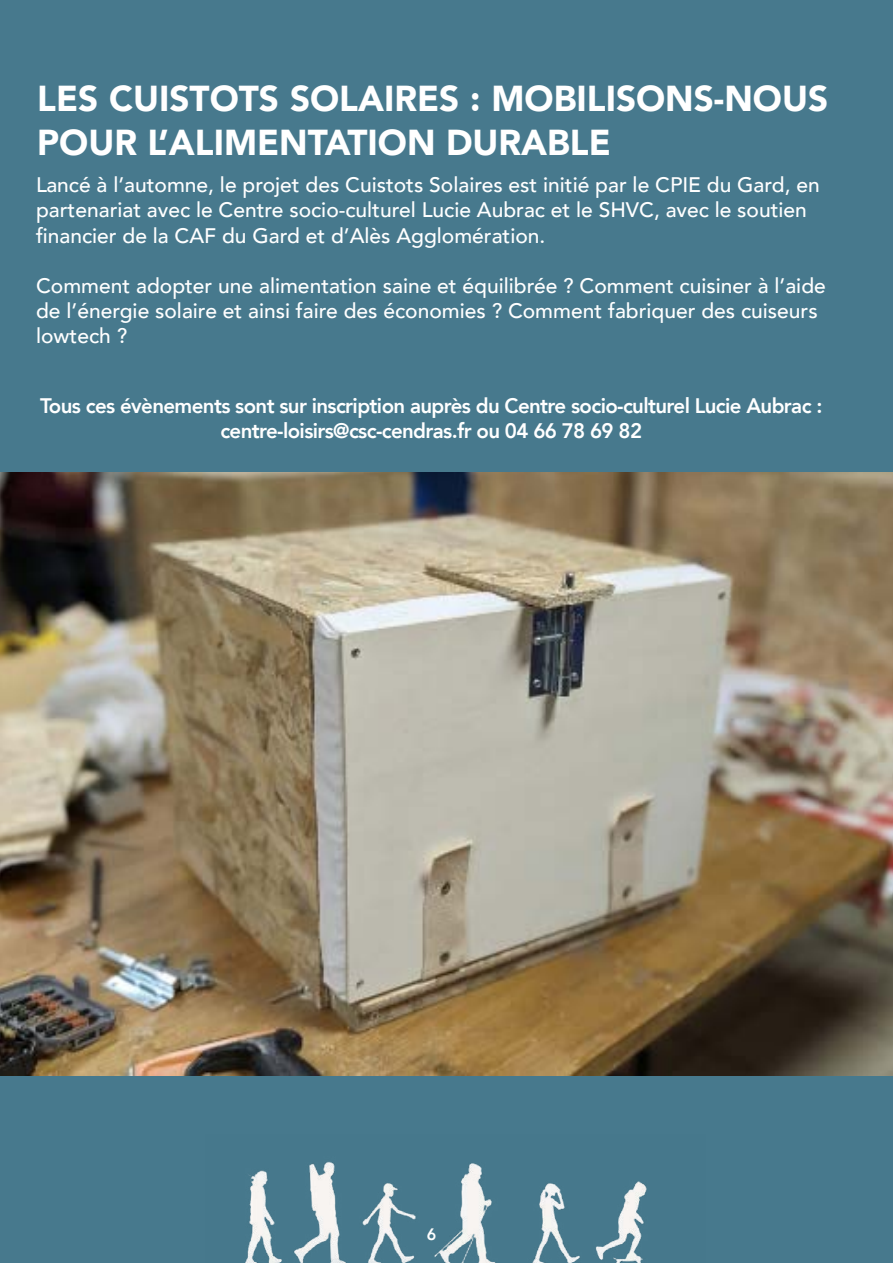
<style>
.page{position:relative;width:893px;height:1263px;background:#47798d}
.page>*{position:absolute;margin:0;border:0;box-sizing:border-box;transform-origin:0 0}
.t1{font:900 36px/43.2px "Avenir";color:#fff}
.t2{font:500 21px/25.2px "Avenir";color:#fff}
.t3{font:800 21px/25.2px "Avenir";letter-spacing:-.03em;color:#fff;text-align:center}
.t4{font:800 16.5px "Avenir";color:#fff}
</style>
<div class="page">
<img style="left:0;top:472px;width:893px;height:604px">
<img style="left:205px;top:1134px;width:501px;height:129px">
<h1 class="t1" style="left:37px;top:76px;width:792px">LES CUISTOTS SOLAIRES : MOBILISONS-NOUS<br>POUR L’ALIMENTATION DURABLE</h1>
<p class="t2" style="left:36px;top:171px;width:785px">Lancé à l’automne, le projet des Cuistots Solaires est initié par le CPIE du Gard, en partenariat avec le Centre socio-culturel Lucie Aubrac et le SHVC, avec le soutien financier de la CAF du Gard et d’Alès Agglomération.</p>
<p class="t2" style="left:36px;top:272px;width:791px">Comment adopter une alimentation saine et équilibrée ? Comment cuisiner à l’aide de l’énergie solaire et ainsi faire des économies ? Comment fabriquer des cuiseurs lowtech ?</p>
<p class="t3" style="left:40px;top:393px;width:784px">Tous ces évènements sont sur inscription auprès du Centre socio-culturel Lucie Aubrac : centre-loisirs@csc-cendras.fr ou 04 66 78 69 82</p>
<p class="t4" style="left:427px;top:1221px;width:11px">6</p>
</div>
